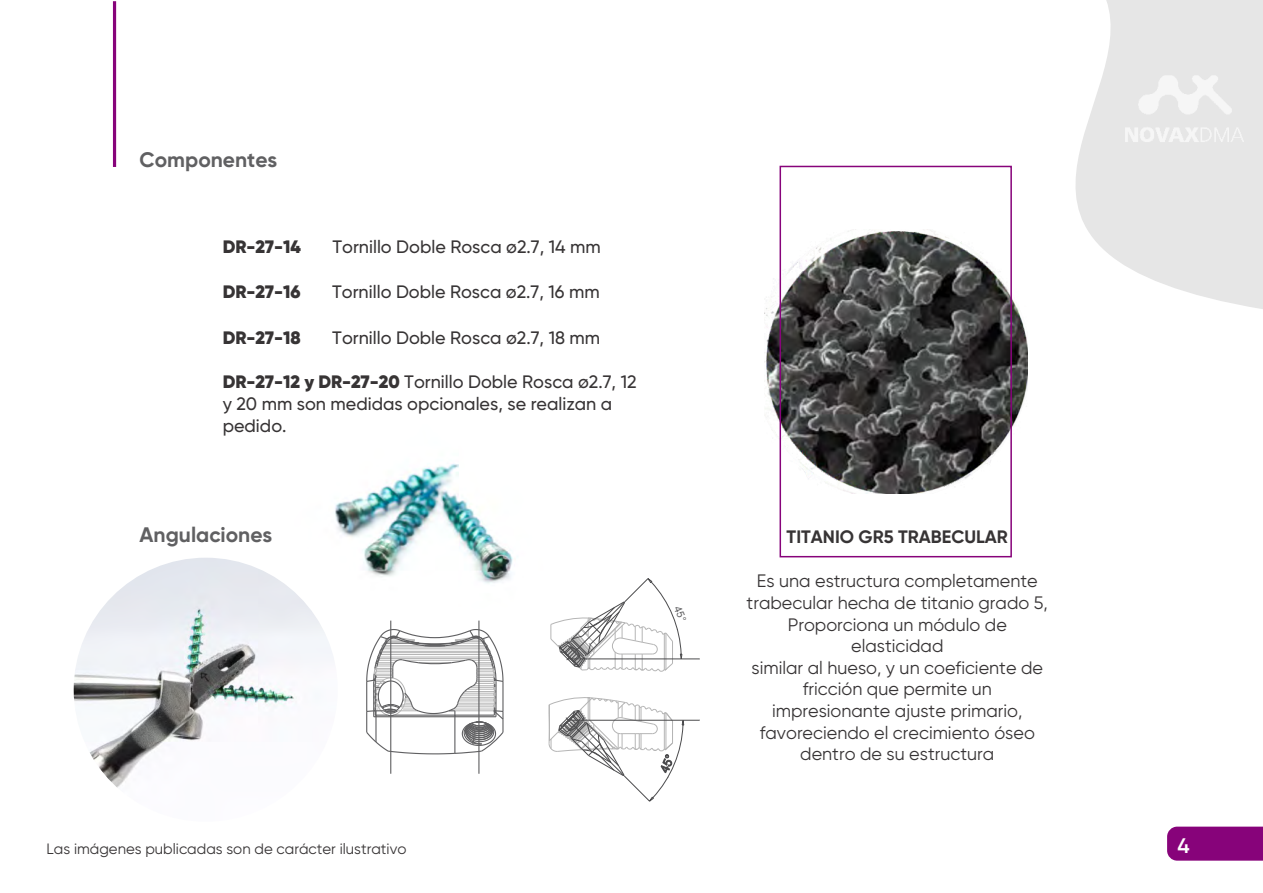
<style>
.page{position:relative;width:1263px;height:893px;background:#fff}
.page>*{position:absolute;margin:0;border:0;box-sizing:border-box;transform-origin:0 0}
.t1{font:700 21px "Gilroy";color:#606062}
.t2{font:600 21px "Gilroy";color:#fefefe}
.t3{font:18px/21.6px "Gilroy";color:#373435;text-align:center}
.t4{font:500 18px/21.9px "Gilroy";color:#373435}
.t5{font:800 18px "Gilroy";color:#373435}
.t6{font:700 18px "Gilroy";color:#373435}
.t7{font:15px "Gilroy";color:#373435}
.s1{font-weight:800}
</style>
<div class="page">
<img style="left:285px;top:464px;width:228px;height:164px">
<div style="left:1167px;top:827px;width:96px;height:34px;background:#87037a"></div>
<svg style="left:938px;top:0;width:325px;height:309px"></svg>
<hr style="left:113px;top:1px;width:3px;height:166px;background:#87037a">
<img style="left:1125px;top:75px;width:119px;height:69px">
<img style="left:764px;top:230px;width:263px;height:264px">
<div style="left:779px;top:166px;width:233px;height:391px;border:2px solid #87037a"></div>
<img style="left:74px;top:558px;width:264px;height:264px;border-radius:50%">
<svg style="left:366px;top:628px;width:138px;height:127px"></svg>
<hr style="left:390px;top:621px;width:1px;height:153px;background:#606062">
<hr style="left:478px;top:621px;width:1px;height:153px;background:#606062">
<hr style="left:568px;top:658px;width:131px;height:1px;background:#4b4b4d">
<hr style="left:569px;top:720px;width:130px;height:1px;background:#4b4b4d">
<svg style="left:550px;top:578px;width:137px;height:94px"></svg>
<svg style="left:548px;top:697px;width:137px;height:105px"></svg>
<p class="t1" style="left:140px;top:151px;width:139px">Componentes</p>
<p class="t5" style="left:223px;top:239px;width:80px">DR-27-14</p>
<p class="t4" style="left:332px;top:237px;width:270px">Tornillo Doble Rosca ø2.7, 14 mm</p>
<p class="t5" style="left:223px;top:284px;width:79px">DR-27-16</p>
<p class="t4" style="left:332px;top:283px;width:269px">Tornillo Doble Rosca ø2.7, 16 mm</p>
<p class="t5" style="left:223px;top:330px;width:80px">DR-27-18</p>
<p class="t4" style="left:332px;top:328px;width:269px">Tornillo Doble Rosca ø2.7, 18 mm</p>
<p class="t4" style="left:223px;top:372px;width:415px"><span class="s1">DR-27-12 y DR-27-20</span> Tornillo Doble Rosca ø2.7, 12 y 20 mm son medidas opcionales, se realizan a pedido.</p>
<p class="t1" style="left:140px;top:526px;width:134px">Angulaciones</p>
<p class="t7" style="left:47px;top:843px;width:361px">Las imágenes publicadas son de carácter ilustrativo</p>
<p class="t6" style="left:787px;top:529px;width:223px">TITANIO GR5 TRABECULAR</p>
<p class="t3" style="left:747px;top:572px;width:303px">Es una estructura completamente trabecular hecha de titanio grado 5,<br>Proporciona un módulo de elasticidad<br>similar al hueso, y un coeficiente de fricción que permite un impresionante ajuste primario, favoreciendo el crecimiento óseo dentro de su estructura</p>
<p class="t2" style="left:1177px;top:836px;width:14px">4</p>
</div>
